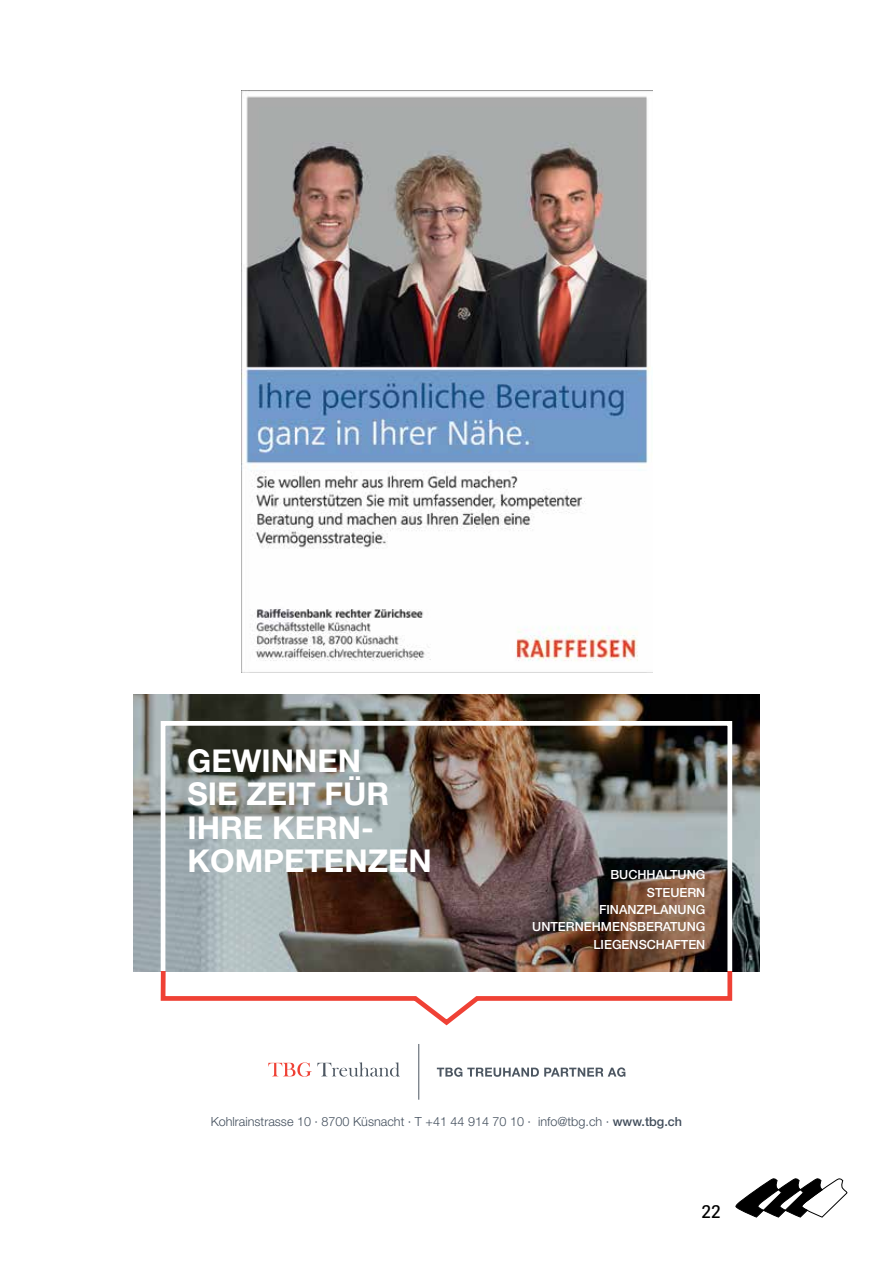
<style>
.page{position:relative;width:893px;height:1263px;background:#fff}
.page>*{position:absolute;margin:0;border:0;box-sizing:border-box;transform-origin:0 0}
.t1{font:700 31.5px/33px "Helvetica Neue LT";color:#fff}
.t2{font:500 18px "TK Type";color:#000}
.t3{font:300 12.6px "Helvetica Neue LT";color:#424e5c}
.t4{font:500 12.6px/17.2px "Helvetica Neue LT";color:#fff;text-align:right}
.s1{font-weight:500}
</style>
<div class="page">
<svg style="left:735px;top:1178px;width:113px;height:40px"></svg>
<img style="left:241px;top:90px;width:412px;height:582px">
<img style="left:134px;top:694px;width:625px;height:277px">
<div style="left:161px;top:721px;width:571px;height:252px;border:5px solid #fff"></div>
<hr style="left:418px;top:1044px;width:1px;height:56px;background:#4d5762">
<svg style="left:268px;top:1062px;width:132px;height:15px"></svg>
<svg style="left:437px;top:1067px;width:188px;height:10px"></svg>
<svg style="left:158px;top:966px;width:577px;height:60px"></svg>
<h1 class="t1" style="left:187px;top:744px;width:246px">GEWINNEN<br>SIE ZEIT FÜR<br>IHRE KERN-<br>KOMPETENZEN</h1>
<p class="t4" style="left:532px;top:866px;width:175px">BUCHHALTUNG<br>STEUERN<br>FINANZPLANUNG<br>UNTERNEHMENSBERATUNG<br>LIEGENSCHAFTEN</p>
<p class="t3" style="left:211px;top:1114px;width:473px">Kohlrainstrasse 10 · 8700 Küsnacht · T +41 44 914 70 10 · info@tbg.ch · <span class="s1">www.tbg.ch</span></p>
<h2 class="t2" style="left:701px;top:1202px;width:21px">22</h2>
</div>
